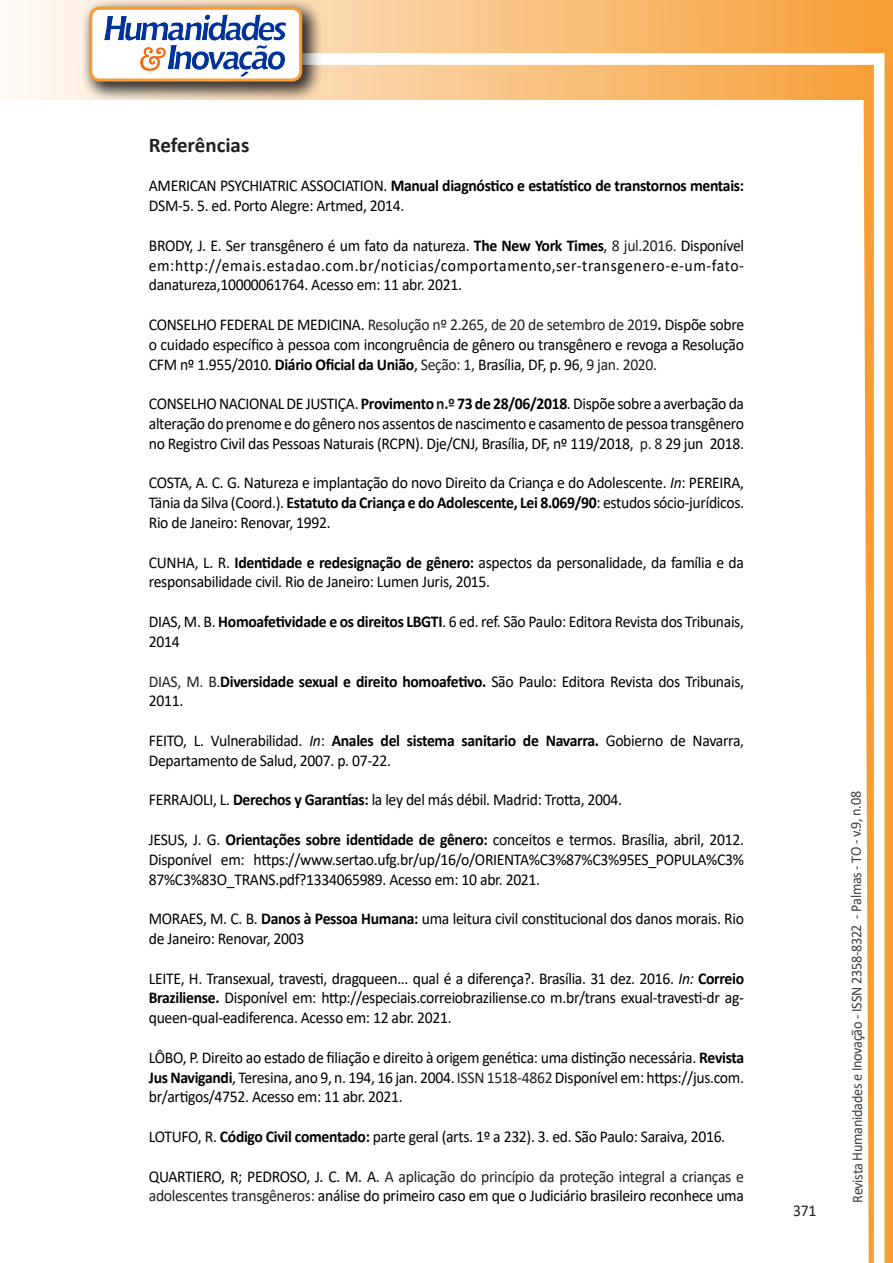
<style>
.page{position:relative;width:893px;height:1263px;background:#fff}
.page>*{position:absolute;margin:0;border:0;box-sizing:border-box;transform-origin:0 0}
.Titulo_2{font:700 21px "Calibri";color:#231f20}
.texto{font:16.5px/19.8px "Calibri";letter-spacing:-.02em;color:#000;scale:.95 1}
.t1{font:16.5px "Calibri";color:#231f20;scale:.95 1}
.t2{font:15px "Calibri";letter-spacing:-.025em;color:#3e3e3f;scale:.95 1}
.s1{font-weight:700}
.s2{color:#231f20}
.s3{font-weight:700;color:#231f20}
.s4{font-style:italic}
</style>
<div class="page">
<svg style="left:5px;top:0;width:858px;height:100px;background:#f9c484"></svg>
<div style="left:302px;top:53px;width:582px;height:12px;background:#fff;border:2px solid #fff"></div>
<svg style="left:863px;top:0;width:30px;height:1263px"></svg>
<div style="left:81px;top:0;width:241px;height:102px;background:#231f20;opacity:.75"></div>
<div style="left:91px;top:8px;width:210px;height:72px;background:#fff;border-radius:9px"></div>
<img style="left:104px;top:14px;width:181px;height:62px">
<div style="left:89px;top:7px;width:213px;height:75px;border:3px solid #f69e34;border-radius:9px"></div>
<p class="Titulo_2" style="left:149px;top:130px;width:102px">Referências</p>
<p class="texto" style="left:149px;top:176px;width:628px">AMERICAN PSYCHIATRIC ASSOCIATION. <span class="s1">Manual diagnóstico e estatístico de transtornos mentais:<br></span>DSM-5. 5. ed. Porto Alegre: Artmed, 2014.</p>
<p class="texto" style="left:149px;top:235px;width:628px;text-align:justify">BRODY, J. E. Ser transgênero é um fato da natureza. <span class="s1">The New York Times</span>, <span class="s2">8 jul.2016.</span> Disponível em:http://emais.estadao.com.br/noticias/comportamento,ser-transgenero-e-um-fato&shy;danatureza,10000061764. Acesso em: 11 abr. 2021.</p>
<p class="texto" style="left:149px;top:314px;width:628px;text-align:justify">CONSELHO FEDERAL DE MEDICINA. <span class="s2">Resolução nº 2.265, de 20 de setembro de 2019</span><span class="s3">.</span> Dispõe sobre o cuidado específico à pessoa com incongruência de gênero ou transgênero e revoga a Resolução CFM nº 1.955/2010. <span class="s1">Diário Oficial da União</span>, <span class="s2">Seção: 1,</span> Brasília, DF, p. 96<span class="s2">, 9 jan. 2020.</span></p>
<p class="texto" style="left:149px;top:393px;width:628px;text-align:justify">CONSELHO NACIONAL DE JUSTIÇA. <span class="s1">Provimento</span> <span class="s3">n.º</span> <span class="s1">73 de 28/06/2018</span>. Dispõe sobre a averbação da alteração do prenome e do gênero nos assentos de nascimento e casamento de pessoa transgênero no Registro Civil das Pessoas Naturais (RCPN). Dje/CNJ, Brasília, DF, nº 119/2018, <span class="s2">p. 8</span> 29 jun 2018.</p>
<p class="texto" style="left:149px;top:473px;width:628px;text-align:justify">COSTA, A. C. G. Natureza e implantação do novo Direito da Criança e do Adolescente. <span class="s4">In</span>: PEREIRA, Tänia da Silva (Coord.). <span class="s1">Estatuto da Criança e do Adolescente, Lei 8.069/90</span>: estudos sócio-jurídicos.<br>Rio de Janeiro: Renovar, 1992.</p>
<p class="texto" style="left:149px;top:552px;width:628px">CUNHA, L. R. <span class="s1">Identidade e redesignação de gênero:</span> aspectos da personalidade, da família e da responsabilidade civil. Rio de Janeiro: Lumen Juris, 2015.</p>
<p class="texto" style="left:149px;top:611px;width:628px">DIAS, M. B. <span class="s1">Homoafetividade e os direitos LBGTI</span>. 6 ed. ref. São Paulo: Editora Revista dos Tribunais,<br>2014</p>
<p class="texto" style="left:149px;top:671px;width:628px"><span class="s2">DIAS, M. B.</span><span class="s1">Diversidade sexual e direito homoafetivo.</span> São Paulo: Editora Revista dos Tribunais,<br>2011.</p>
<p class="texto" style="left:149px;top:730px;width:628px">FEITO, L. Vulnerabilidad. <span class="s4">In</span>: <span class="s1">Anales del sistema sanitario de Navarra.</span> Gobierno de Navarra<span class="s2">,<br></span>Departamento de Salud, 2007. p. 07-22.</p>
<p class="texto" style="left:149px;top:789px;width:500px">FERRAJOLI, L. <span class="s1">Derechos y Garantías:</span> la ley del más débil. Madrid: Trotta, 2004.</p>
<p class="texto" style="left:149px;top:829px;width:628px;text-align:justify">JESUS, J. G. <span class="s1">Orientações sobre identidade de gênero:</span> conceitos e termos. Brasília, abril, 2012.<br>Disponível em: https://www.sertao.ufg.br/up/16/o/ORIENTA%C3%87%C3%95ES_POPULA%C3% 87%C3%83O_TRANS.pdf?1334065989. Acesso em: 10 abr. 2021.</p>
<p class="texto" style="left:149px;top:908px;width:628px">MORAES, M. C. B. <span class="s1">Danos à Pessoa Humana:</span> uma leitura civil constitucional dos danos morais. Rio de Janeiro: Renovar, 2003</p>
<p class="texto" style="left:149px;top:968px;width:628px;text-align:justify">LEITE, H. Transexual, travesti, dragqueen... qual é a diferença?. Brasília. 31 dez. 2016. <span class="s4">In:</span> <span class="s1">Correio Braziliense.</span> Disponível em: http://especiais.correiobraziliense.co m.br/trans exual-travesti-dr ag&shy;queen-qual-eadiferenca. Acesso em: 12 abr. 2021.</p>
<p class="texto" style="left:149px;top:1047px;width:628px;text-align:justify">LÔBO, P. Direito ao estado de filiação e direito à origem genética: uma distinção necessária. <span class="s1">Revista Jus Navigandi</span>, Teresina, ano 9, n. 194, 16 jan. 2004. <span class="s2">ISSN 1518-4862</span> Disponível em: https://jus.com. br/artigos/4752. Acesso em: 11 abr. 2021.</p>
<p class="texto" style="left:149px;top:1126px;width:608px">LOTUFO, R. <span class="s1">Código Civil comentado:</span> parte geral (arts. 1º a 232). 3. ed. São Paulo: Saraiva, 2016.</p>
<p class="texto" style="left:149px;top:1166px;width:628px">QUARTIERO, R; PEDROSO, J. C. M. A. <span class="s2">A aplicação do princípio da proteção integral a crianças e adolescentes transgêneros:</span> análise do primeiro caso em que o Judiciário brasileiro reconhece uma</p>
<p class="t1" style="left:793px;top:1199px;width:26px">371</p>
<p class="t2" style="left:846px;top:1203px;width:435px;rotate:-90deg">Revista Humanidades e Inovação - ISSN 2358-8322 - Palmas - TO - v.9, n.08</p>
</div>
